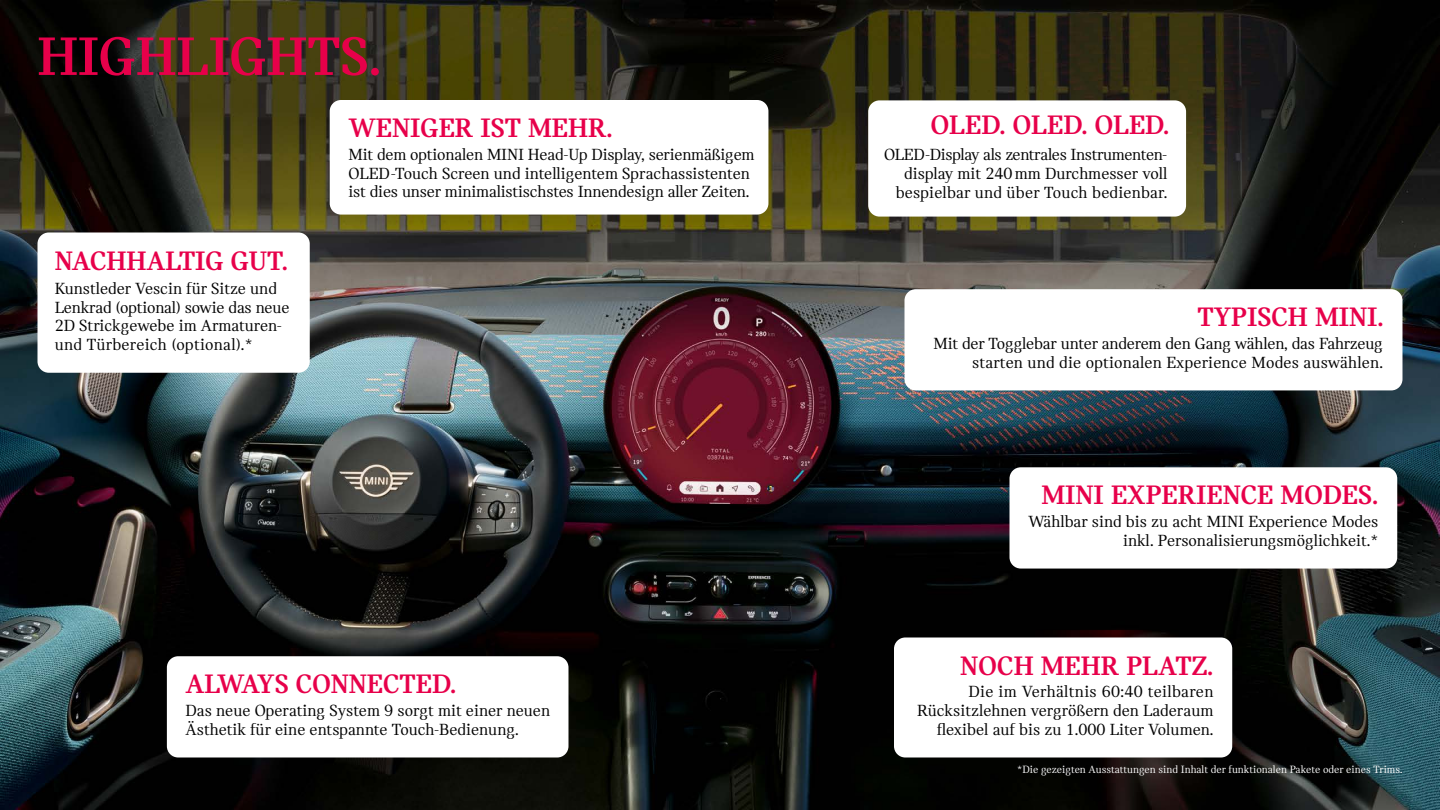
<style>
.page{position:relative;width:1440px;height:810px;background:#fff}
.page>*{position:absolute;margin:0;border:0;box-sizing:border-box;transform-origin:0 0}
.t1{font:700 57.75px "MINI Serif";color:#e7004a}
.Headline_38pt{font:28.5px "MINI Serif Headline";color:#e7004a}
.t2{font:700 28.5px "MINI Serif";color:#e7004a}
.Copy_black_right_23pt{font:17.25px/18.8px "MINI Serif";color:#000;text-align:right}
.Notes_white_13pt{font:11.25px "MINI Serif";color:#fff}
</style>
<div class="page">
<img style="left:0;top:0;width:1440px;height:810px">
<div style="left:167px;top:656px;width:401px;height:102px;background:#fff;border-radius:11px"></div>
<div style="left:330px;top:100px;width:438px;height:115px;background:#fff;border-radius:11px"></div>
<div style="left:1010px;top:467px;width:387px;height:102px;background:#fff;border-radius:11px"></div>
<div style="left:904px;top:289px;width:498px;height:101px;background:#fff;border-radius:11px"></div>
<div style="left:894px;top:638px;width:338px;height:120px;background:#fff;border-radius:11px"></div>
<div style="left:868px;top:100px;width:318px;height:117px;background:#fff;border-radius:11px"></div>
<div style="left:38px;top:232px;width:272px;height:141px;background:#fff;border-radius:11px"></div>
<p class="t1" style="left:38px;top:24px;width:345px">HIGHLIGHTS.</p>
<p class="t2" style="left:348px;top:112px;width:266px">WENIGER IST MEHR.</p>
<p class="Headline_38pt" style="left:55px;top:245px;width:235px">NACHHALTIG GUT.</p>
<p class="Copy_black_right_23pt" style="left:55px;top:279px;width:236px;text-align:left">Kunstleder Vescin für Sitze und<br>Lenkrad (optional) sowie das neue<br>2D Strickgewebe im Armaturen&shy;und Türbereich (optional).*</p>
<p class="Copy_black_right_23pt" style="left:348px;top:145px;width:408px;text-align:left">Mit dem optionalen MINI Head-Up Display, serienmäßigem<br>OLED-Touch Screen und intelligentem Sprachassistenten ist dies unser minimalistischstes Innendesign aller Zeiten.</p>
<p class="Headline_38pt" style="left:186px;top:669px;width:272px">ALWAYS CONNECTED.</p>
<p class="Copy_black_right_23pt" style="left:186px;top:701px;width:366px;text-align:left">Das neue Operating System 9 sorgt mit einer neuen<br>Ästhetik für eine entspannte Touch-Bedienung.</p>
<p class="Headline_38pt" style="left:931px;top:109px;width:240px">OLED. OLED. OLED.</p>
<p class="Copy_black_right_23pt" style="left:884px;top:145px;width:285px">OLED-Display als zentrales Instrumenten&shy;display mit 240mm Durchmesser voll bespielbar und über Touch bedienbar.</p>
<p class="t2" style="left:1198px;top:301px;width:188px">TYPISCH MINI.</p>
<p class="Copy_black_right_23pt" style="left:933px;top:334px;width:451px">Mit der Togglebar unter anderem den Gang wählen, das Fahrzeug starten und die optionalen Experience Modes auswählen.</p>
<p class="Headline_38pt" style="left:1041px;top:479px;width:339px">MINI EXPERIENCE MODES.</p>
<p class="Copy_black_right_23pt" style="left:1028px;top:512px;width:352px">Wählbar sind bis zu acht MINI Experience Modes inkl. Personalisierungsmöglichkeit.*</p>
<p class="t2" style="left:960px;top:650px;width:255px">NOCH MEHR PLATZ.</p>
<p class="Copy_black_right_23pt" style="left:917px;top:682px;width:298px">Die im Verhältnis 60:40 teilbaren<br>Rücksitzlehnen vergrößern den Laderaum flexibel auf bis zu 1.000 Liter Volumen.</p>
<p class="Notes_white_13pt" style="left:1017px;top:763px;width:387px">*Die gezeigten Ausstattungen sind Inhalt der funktionalen Pakete oder eines Trims.</p>
</div>
